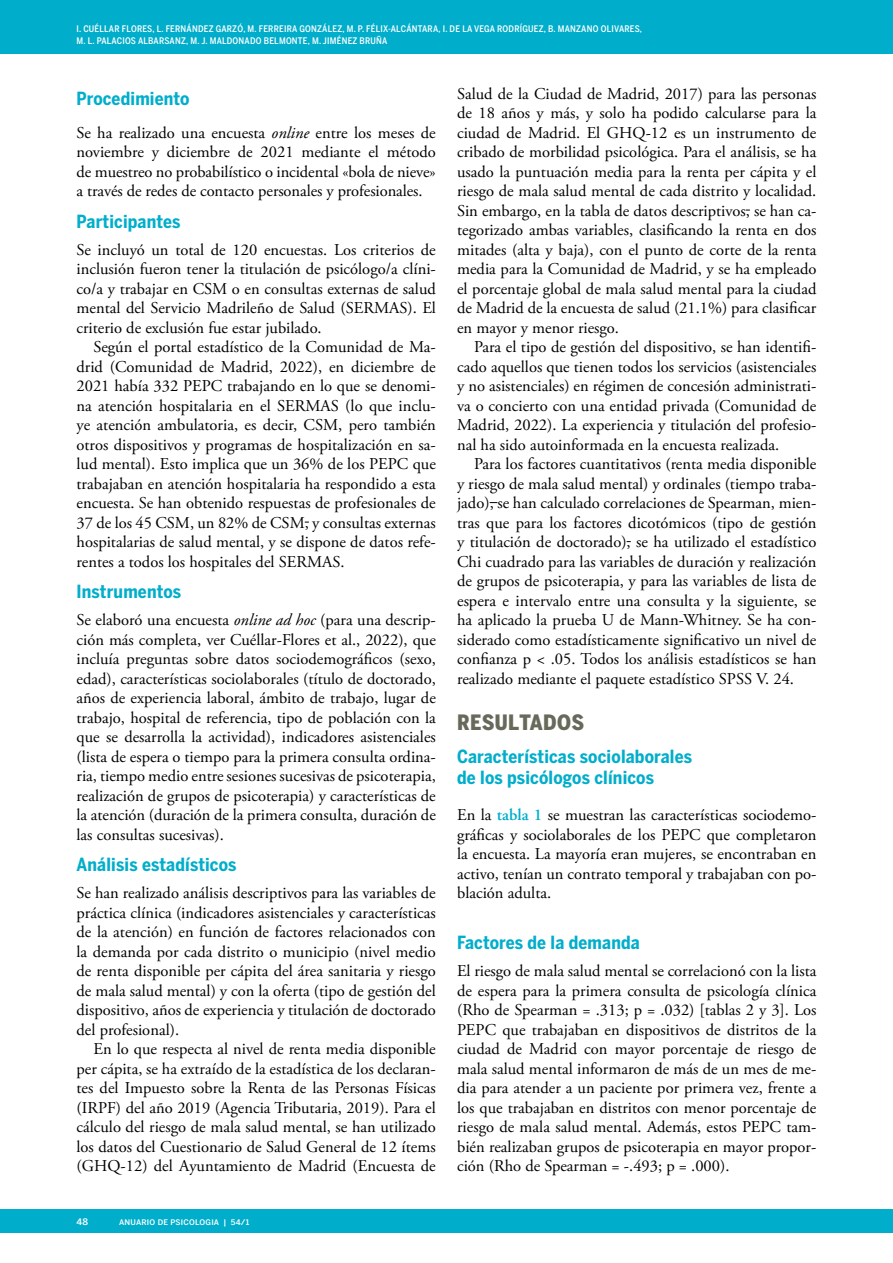
<style>
.page{position:relative;width:893px;height:1263px;background:#fff}
.page>*{position:absolute;margin:0;border:0;box-sizing:border-box;transform-origin:0 0}
.t1{font:900 21px "Benton Sans Cond";letter-spacing:.015em;color:#67695b}
.t2{font:700 18px/21px "Benton Sans Cond";letter-spacing:.01em;color:#00aecb}
.t3{font:16.5px/19.5px "Adobe Garamond Pro";color:#000;text-align:justify}
.t4{font:500 9px/12px "Benton Sans Cond";letter-spacing:.025em;color:#fff}
.t5{font:500 8.85px "Benton Sans Cond";color:#fff;scale:1.18 1}
.t6{font:500 7.65px "Benton Sans Cond";letter-spacing:.025em;color:#fff;scale:1.18 1}
.s1{font-style:italic}
.s2{font-weight:600;color:#00aecb}
</style>
<div class="page">
<div style="left:0;top:0;width:893px;height:54px;background:#00aecb"></div>
<div style="left:0;top:1209px;width:893px;height:23px;background:#00aecb"></div>
<p class="t4" style="left:77px;top:23px;width:567px">I. CUÉLLAR FLORES, L. FERNÁNDEZ GARZÓ, M. FERREIRA GONZÁLEZ, M. P. FÉLIX-ALCÁNTARA, I. DE LA VEGA RODRÍGUEZ, B. MANZANO OLIVARES,<br>M. L. PALACIOS ALBARSANZ, M. J. MALDONADO BELMONTE, M. JIMÉNEZ BRUÑA</p>
<p class="t2" style="left:77px;top:88px;width:115px">Procedimiento</p>
<p class="t3" style="left:77px;top:123px;width:361px">Se ha realizado una encuesta <span class="s1">online</span> entre los meses de noviembre y diciembre de 2021 mediante el método de muestreo no probabilístico o incidental «bola de nieve» a través de redes de contacto personales y profesionales.</p>
<p class="t2" style="left:77px;top:210px;width:105px">Participantes</p>
<p class="t3" style="left:77px;top:240px;width:361px">Se incluyó un total de 120 encuestas. Los criterios de inclusión fueron tener la titulación de psicólogo/a clíni&shy;co/a y trabajar en CSM o en consultas externas de salud mental del Servicio Madrileño de Salud (SERMAS). El criterio de exclusión fue estar jubilado.</p>
<p class="t3" style="left:77px;top:338px;width:361px;text-indent:17px">Según el portal estadístico de la Comunidad de Ma&shy;drid (Comunidad de Madrid, 2022), en diciembre de 2021 había 332 PEPC trabajando en lo que se denomi&shy;na atención hospitalaria en el SERMAS (lo que inclu&shy;ye atención ambulatoria, es decir, CSM, pero también otros dispositivos y programas de hospitalización en sa&shy;lud mental). Esto implica que un 36% de los PEPC que trabajaban en atención hospitalaria ha respondido a esta encuesta. Se han obtenido respuestas de profesionales de 37 de los 45 CSM, un 82% de CSM, y consultas externas hospitalarias de salud mental, y se dispone de datos refe&shy;rentes a todos los hospitales del SERMAS.</p>
<p class="t2" style="left:77px;top:581px;width:106px">Instrumentos</p>
<p class="t3" style="left:77px;top:611px;width:361px">Se elaboró una encuesta <span class="s1">online ad hoc</span> (para una descrip&shy;ción más completa, ver Cuéllar-Flores et al., 2022), que incluía preguntas sobre datos sociodemográficos (sexo, edad), características sociolaborales (título de doctorado, años de experiencia laboral, ámbito de trabajo, lugar de trabajo, hospital de referencia, tipo de población con la que se desarrolla la actividad), indicadores asistenciales (lista de espera o tiempo para la primera consulta ordina&shy;ria, tiempo medio entre sesiones sucesivas de psicoterapia, realización de grupos de psicoterapia) y características de la atención (duración de la primera consulta, duración de las consultas sucesivas).</p>
<p class="t2" style="left:77px;top:854px;width:161px">Análisis estadísticos</p>
<p class="t3" style="left:77px;top:884px;width:361px">Se han realizado análisis descriptivos para las variables de práctica clínica (indicadores asistenciales y características de la atención) en función de factores relacionados con la demanda por cada distrito o municipio (nivel medio de renta disponible per cápita del área sanitaria y riesgo de mala salud mental) y con la oferta (tipo de gestión del dispositivo, años de experiencia y titulación de doctorado del profesional).</p>
<p class="t3" style="left:77px;top:1040px;width:361px;text-indent:17px">En lo que respecta al nivel de renta media disponible per cápita, se ha extraído de la estadística de los declaran&shy;tes del Impuesto sobre la Renta de las Personas Físicas (IRPF) del año 2019 (Agencia Tributaria, 2019). Para el cálculo del riesgo de mala salud mental, se han utilizado los datos del Cuestionario de Salud General de 12 ítems (GHQ-12) del Ayuntamiento de Madrid (Encuesta de</p>
<p class="t5" style="left:77px;top:1216px;width:11px">48</p>
<p class="t6" style="left:119px;top:1217px;width:112px">ANUARIO DE PSICOLOGIA | 54/1</p>
<p class="t3" style="left:457px;top:84px;width:361px">Salud de la Ciudad de Madrid, 2017) para las personas de 18 años y más, y solo ha podido calcularse para la ciudad de Madrid. El GHQ-12 es un instrumento de cribado de morbilidad psicológica. Para el análisis, se ha usado la puntuación media para la renta per cápita y el riesgo de mala salud mental de cada distrito y localidad.<br>Sin embargo, en la tabla de datos descriptivos, se han ca&shy;tegorizado ambas variables, clasificando la renta en dos mitades (alta y baja), con el punto de corte de la renta media para la Comunidad de Madrid, y se ha empleado el porcentaje global de mala salud mental para la ciudad de Madrid de la encuesta de salud (21.1%) para clasificar en mayor y menor riesgo.</p>
<p class="t3" style="left:457px;top:338px;width:361px;text-indent:17px">Para el tipo de gestión del dispositivo, se han identifi&shy;cado aquellos que tienen todos los servicios (asistenciales y no asistenciales) en régimen de concesión administrati&shy;va o concierto con una entidad privada (Comunidad de Madrid, 2022). La experiencia y titulación del profesio&shy;nal ha sido autoinformada en la encuesta realizada.</p>
<p class="t3" style="left:457px;top:455px;width:361px;text-indent:17px">Para los factores cuantitativos (renta media disponible y riesgo de mala salud mental) y ordinales (tiempo traba&shy;jado), se han calculado correlaciones de Spearman, mien&shy;tras que para los factores dicotómicos (tipo de gestión y titulación de doctorado), se ha utilizado el estadístico Chi cuadrado para las variables de duración y realización de grupos de psicoterapia, y para las variables de lista de espera e intervalo entre una consulta y la siguiente, se ha aplicado la prueba U de Mann-Whitney. Se ha con&shy;siderado como estadísticamente significativo un nivel de confianza p &lt; .05. Todos los análisis estadísticos se han realizado mediante el paquete estadístico SPSS V. 24.</p>
<p class="t1" style="left:457px;top:710px;width:128px">RESULTADOS</p>
<p class="t2" style="left:457px;top:745px;width:236px">Características sociolaborales de los psicólogos clínicos</p>
<p class="t3" style="left:457px;top:806px;width:361px">En la <span class="s2">tabla 1</span> se muestran las características sociodemo&shy;gráficas y sociolaborales de los PEPC que completaron la encuesta. La mayoría eran mujeres, se encontraban en activo, tenían un contrato temporal y trabajaban con po&shy;blación adulta.</p>
<p class="t2" style="left:457px;top:932px;width:184px">Factores de la demanda</p>
<p class="t3" style="left:457px;top:962px;width:361px">El riesgo de mala salud mental se correlacionó con la lista de espera para la primera consulta de psicología clínica (Rho de Spearman = .313; p = .032) [tablas 2 y 3]. Los PEPC que trabajaban en dispositivos de distritos de la ciudad de Madrid con mayor porcentaje de riesgo de mala salud mental informaron de más de un mes de me&shy;dia para atender a un paciente por primera vez, frente a los que trabajaban en distritos con menor porcentaje de riesgo de mala salud mental. Además, estos PEPC tam&shy;bién realizaban grupos de psicoterapia en mayor propor&shy;ción (Rho de Spearman = -.493; p = .000).</p>
</div>
